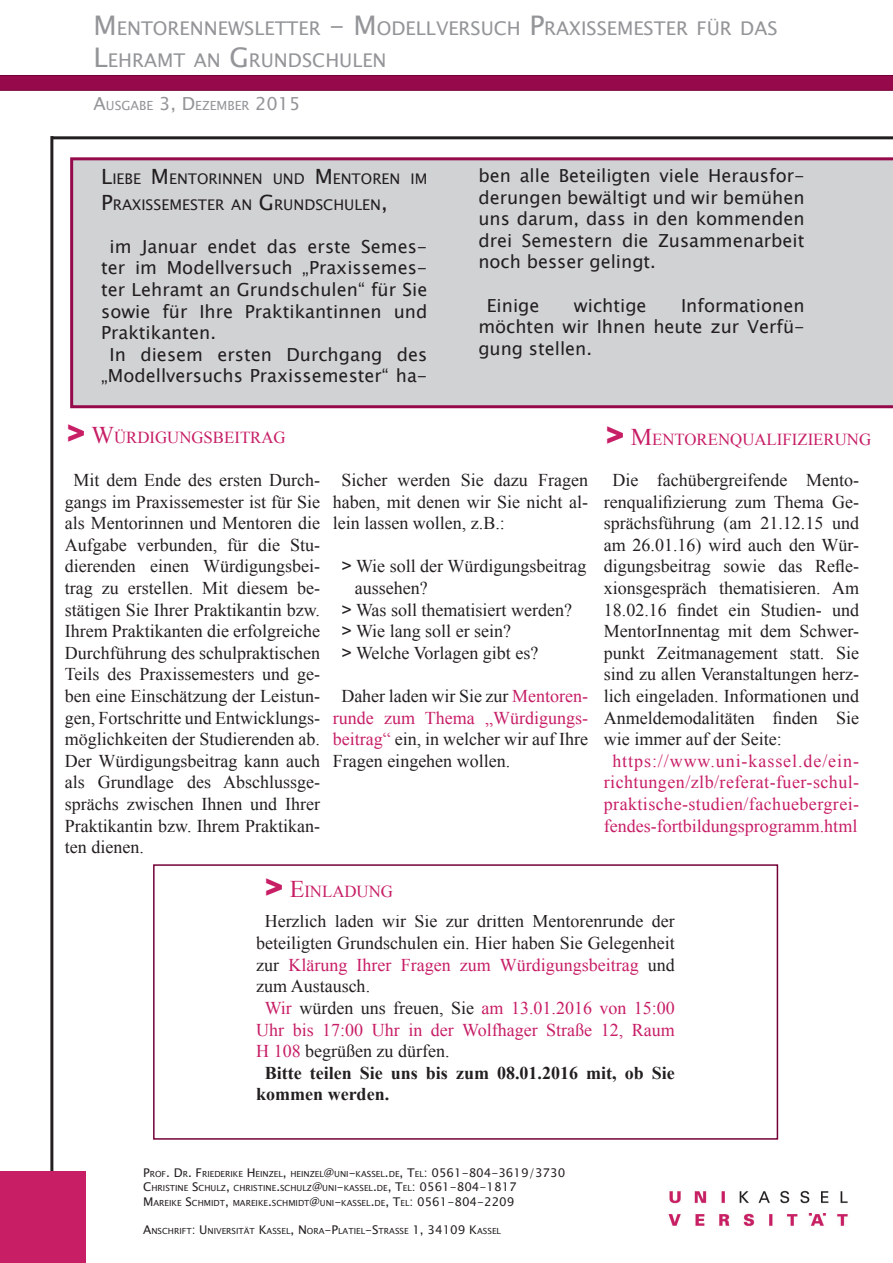
<style>
.page{position:relative;width:893px;height:1263px;background:#fff}
.page>*{position:absolute;margin:0;border:0;box-sizing:border-box;transform-origin:0 0}
.t1{font:18.9px/32.4px "Lucida Sans Unicode";color:#939598}
.t2{font:18px/21.6px "Times New Roman";color:#231f20;text-align:justify}
.t3{font:18px/21.6px "Lucida Sans Unicode";color:#231f20;text-align:justify}
.t4{font:18px/21.6px "Times New Roman";letter-spacing:.025em;color:#c71e66;text-align:center}
.t5{font:18px "Times New Roman";color:#c71e66}
.t6{font:700 18px "Times New Roman";color:#231f20}
.t7{font:16.8px "Times New Roman";color:#c71e66}
.t8{font:14.7px/25.2px "Lucida Sans Unicode";color:#231f20}
.t9{font:12.6px "Lucida Sans Unicode";color:#939598}
.t10{font:8.4px/14.4px "Lucida Sans Unicode";color:#231f20}
.s1{font-size:27px}
.s2{font-size:18px}
.s3{font-size:21px}
.s4{font-family:"Arial";font-weight:900;font-size:28.5px}
.s5{font-size:24px}
.s6{font-family:"Arial"}
.s7{color:#c71e66}
.s8{color:#231f20}
.s9{font-size:12px}
</style>
<div class="page">
<hr style="left:52px;top:136px;width:841px;height:3px;background:#231f20">
<hr style="left:50px;top:136px;width:3px;height:1127px;background:#231f20">
<div style="left:0;top:1171px;width:85px;height:92px;background:#c71e66"></div>
<img style="left:668px;top:1190px;width:180px;height:37px">
<svg style="left:0;top:75px;width:893px;height:16px;background:#920a4a"></svg>
<div style="left:70px;top:157px;width:823px;height:251px;background:#d1d2d4"></div>
<div style="left:153px;top:864px;width:625px;height:276px;background:#fff;border:2px solid #750038"></div>
<p class="t1" style="left:94px;top:12px;width:686px"><span class="s1">M</span>ENTORENNEWSLETTER <span class="s1">- M</span>ODELLVERSUCH <span class="s1">P</span>RAXISSEM ESTER FÜR DAS<br><span class="s1">L</span>EHRAMT AN <span class="s1">G</span>RUNDSCHULEN</p>
<p class="t9" style="left:94px;top:96px;width:209px"><span class="s2">A</span>USGABE <span class="s2">3, D</span> EZEM BER <span class="s2">2015</span></p>
<p class="t8" style="left:101px;top:167px;width:325px"><span class="s3">L</span>IEBE <span class="s3">M</span>ENTORINNEN UND <span class="s3">M</span>ENTOREN IM<br><span class="s3">P</span>RAXISSEM ESTER AN <span class="s3">G</span>RUNDSCHULEN<span class="s3">,</span></p>
<p class="t3" style="left:110px;top:236px;width:319px">im Januar endet das erste Semes-</p>
<p class="t3" style="left:101px;top:257px;width:328px">ter im Modellversuch „Praxissemes-</p>
<p class="t3" style="left:101px;top:279px;width:328px">ter Lehramt an Grundschulen“ für Sie</p>
<p class="t3" style="left:101px;top:300px;width:328px">sowie für Ihre Praktikantinnen und</p>
<p class="t3" style="left:101px;top:322px;width:116px">Praktikanten.</p>
<p class="t3" style="left:110px;top:344px;width:319px">In diesem ersten Durchgang des</p>
<p class="t3" style="left:101px;top:365px;width:328px">„Modellversuchs Praxissemester“ ha-</p>
<p class="t3" style="left:478px;top:165px;width:328px">ben alle Beteiligten viele Herausfor&shy;derungen bewältigt und wir bemühen uns darum, dass in den kommenden drei Semestern die Zusammenarbeit noch besser gelingt.</p>
<p class="t3" style="left:487px;top:294px;width:54px">Einige</p>
<p class="t3" style="left:574px;top:294px;width:74px">wichtige</p>
<p class="t3" style="left:478px;top:294px;width:328px;text-indent:203px">Informationen möchten wir Ihnen heute zur Verfü&shy;gung stellen.</p>
<p class="t7" style="left:67px;top:426px;width:220px"><span class="s4">&gt;</span> <span class="s5">W</span>ÜRDIGUNGSBEITRAG</p>
<p class="t2" style="left:65px;top:469px;width:257px;text-indent:8px">Mit dem Ende des ersten Durch&shy;gangs im Praxissemester ist für Sie als Mentorinnen und Mentoren die Aufgabe verbunden, für die Stu&shy;dierenden einen Würdigungsbei&shy;trag zu erstellen. Mit diesem be&shy;stätigen Sie Ihrer Praktikantin bzw.<br>Ihrem Praktikanten die erfolgreiche Durchführung des schulpraktischen Teils des Praxissemesters und ge&shy;ben eine Einschätzung der Leistun&shy;gen, Fortschritte und Entwicklungs&shy;möglichkeiten der Studierenden ab.<br>Der Würdigungsbeitrag kann auch als Grundlage des Abschlussge&shy;sprächs zwischen Ihnen und Ihrer Praktikantin bzw. Ihrem Praktikan&shy;ten dienen.</p>
<p class="t2" style="left:333px;top:469px;width:257px;text-indent:8px">Sicher werden Sie dazu Fragen haben, mit denen wir Sie nicht al&shy;lein lassen wollen, z.B.:</p>
<p class="t2" style="left:341px;top:555px;width:247px"><span class="s6">&gt;</span> Wie soll der Würdigungsbeitrag</p>
<p class="t2" style="left:355px;top:577px;width:74px">aussehen?</p>
<p class="t2" style="left:341px;top:598px;width:232px"><span class="s6">&gt;</span> Was soll thematisiert werden?</p>
<p class="t2" style="left:341px;top:620px;width:171px"><span class="s6">&gt;</span> Wie lang soll er sein?</p>
<p class="t2" style="left:341px;top:642px;width:199px"><span class="s6">&gt;</span> Welche Vorlagen gibt es?</p>
<p class="t2" style="left:333px;top:685px;width:257px;text-indent:8px">Daher laden wir Sie zur <span class="s7">Mentoren&shy;runde zum Thema „Würdigungs&shy;beitrag“</span> ein, in welcher wir auf Ihre Fragen eingehen wollen.</p>
<p class="t7" style="left:265px;top:880px;width:130px"><span class="s4">&gt;</span> <span class="s5">E</span>INLADUNG</p>
<p class="t7" style="left:606px;top:428px;width:267px"><span class="s4">&gt;</span> <span class="s5">M</span>ENTORENQUALIFIZIERUNG</p>
<p class="t2" style="left:604px;top:469px;width:257px;text-indent:8px">Die fachübergreifende Mento&shy;renqualifizierung zum Thema Ge&shy;sprächsführung (am 21.12.15 und am 26.01.16) wird auch den Wür&shy;digungsbeitrag sowie das Refle&shy;xionsgespräch thematisieren. Am 18.02.16 findet ein Studien- und MentorInnentag mit dem Schwer&shy;punkt Zeitmanagement statt. Sie sind zu allen Veranstaltungen herz&shy;lich eingeladen. Informationen und Anmeldemodalitäten finden Sie wie immer auf der Seite:</p>
<p class="t4" style="left:604px;top:750px;width:257px">https://www.uni-kassel.de/ein&shy;richtungen/zlb/referat-fuer-schul&shy;praktische-studien/fachuebergrei&shy;fendes-fortbildungsprogramm.html</p>
<p class="t2" style="left:265px;top:910px;width:412px">Herzlich laden wir Sie zur dritten Mentorenrunde der</p>
<p class="t2" style="left:256px;top:932px;width:420px">beteiligten Grundschulen ein. Hier haben Sie Gelegenheit</p>
<p class="t5" style="left:256px;top:952px;width:420px"><span class="s8">zur</span> Klärung Ihrer Fragen zum Würdigungsbeitrag <span class="s8">und</span></p>
<p class="t2" style="left:256px;top:975px;width:115px">zum Austausch.</p>
<p class="t5" style="left:265px;top:996px;width:412px">Wir <span class="s8">würden uns freuen, Sie</span> am 13.01.2016 von 15:00</p>
<p class="t5" style="left:256px;top:1017px;width:420px">Uhr bis 17:00 Uhr in der Wolfhager Straße 12, Raum</p>
<p class="t2" style="left:256px;top:1040px;width:195px"><span class="s7">H 108</span> begrüßen zu dürfen.</p>
<p class="t6" style="left:265px;top:1060px;width:412px">Bitte teilen Sie uns bis zum 08.01.2016 mit, ob Sie</p>
<p class="t6" style="left:256px;top:1082px;width:134px">kommen werden.</p>
<p class="t10" style="left:143px;top:1166px;width:424px"><span class="s9">P</span>ROF<span class="s9">. D</span>R<span class="s9">. F</span>RIEDERIKE <span class="s9">H</span> EINZEL<span class="s9">,</span> HEINZEL<span class="s9">@</span>UNI<span class="s9">-</span>KASSEL<span class="s9">.</span>DE<span class="s9">, T</span>EL<span class="s9">: 0561-804-3619/3730<br>C</span>HRISTINE <span class="s9">S</span>CHULZ<span class="s9">,</span> CHRISTINE<span class="s9">.</span>SCHULZ<span class="s9">@</span>UNI<span class="s9">-</span>KASSEL<span class="s9">.</span>DE<span class="s9">, T</span>EL<span class="s9">: 0561-804-1817<br>M</span>AREIKE <span class="s9">S</span>CHM IDT<span class="s9">,</span> MAREIKE<span class="s9">.</span>SCHM IDT<span class="s9">@</span>UNI<span class="s9">-</span>KASSEL<span class="s9">.</span>DE<span class="s9">, T</span>EL<span class="s9">: 0561-804-2209</span></p>
<p class="t10" style="left:143px;top:1224px;width:359px"><span class="s9">A</span>NSCHRIFT<span class="s9">: U</span> NIVERSITÄT <span class="s9">K</span>ASSEL<span class="s9">, N</span> ORA<span class="s9">-P</span>LATIEL<span class="s9">-S</span>TRASSE <span class="s9">1, 34109 K</span>ASSEL</p>
</div>
